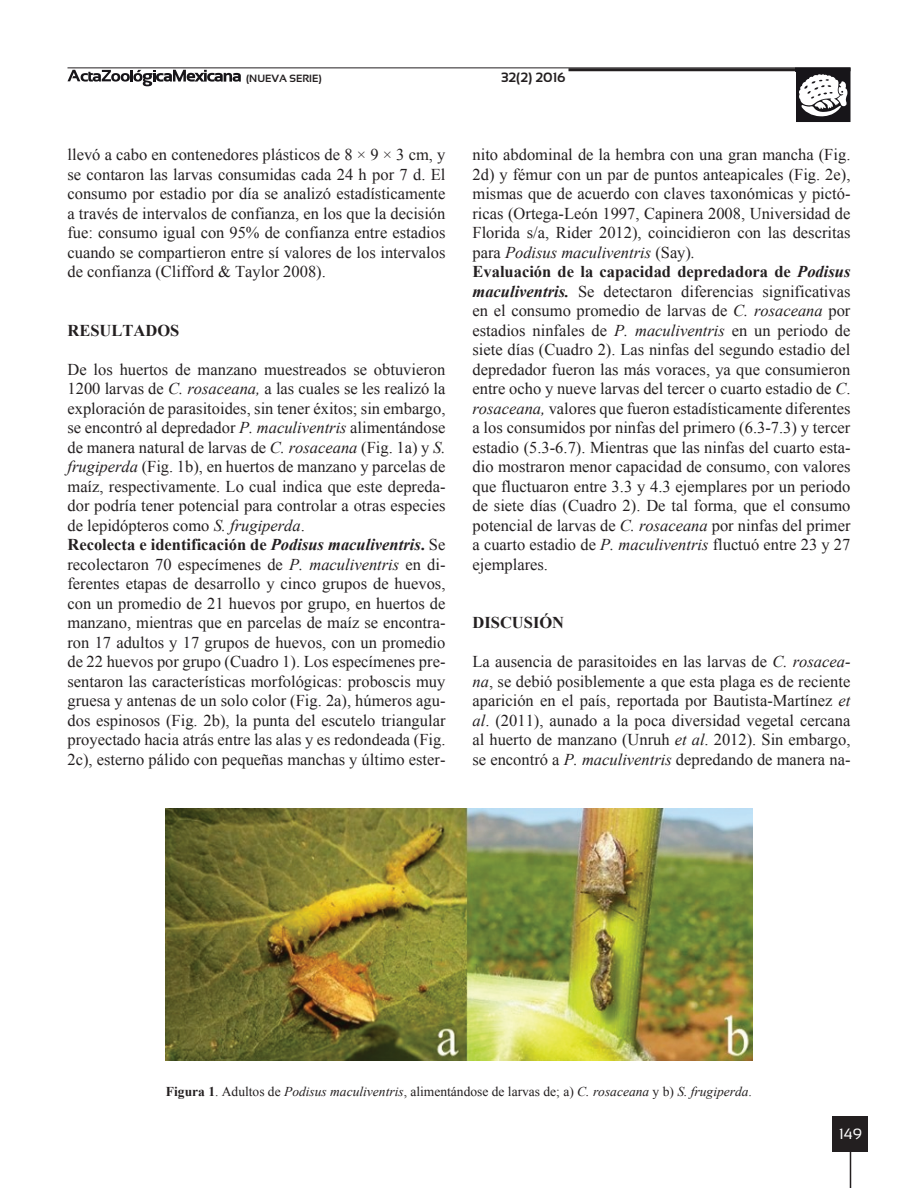
<style>
.page{position:relative;width:918px;height:1188px;background:#fff}
.page>*{position:absolute;margin:0;border:0;box-sizing:border-box;transform-origin:0 0}
.t1{font:16.5px/19.5px "Times New Roman";color:#231f20;text-align:justify}
.t2{font:700 16.5px "Times New Roman";color:#231f20}
.t3{font:15px "Sansation";color:#fff}
.t4{font:italic 13.5px "Times New Roman";color:#231f20}
.t5{font:700 13.5px "Sansation";color:#231f20}
.t6{font:700 10.5px "Sansation";color:#231f20}
.s1{font-style:italic}
.s2{font-weight:700}
.s3{font-weight:700;font-style:italic}
.s4{font-weight:700;font-style:normal}
.s5{font-style:normal}
</style>
<div class="page">
<hr style="left:68px;top:68px;width:782px;height:1px;background:#231f20">
<hr style="left:568px;top:68px;width:282px;height:3px;background:#231f20">
<svg style="left:68px;top:70px;width:173px;height:16px"></svg>
<svg style="left:796px;top:68px;width:54px;height:54px"></svg>
<div style="left:832px;top:1116px;width:36px;height:36px;background:#231f20"></div>
<hr style="left:850px;top:1152px;width:1px;height:36px;background:#231f20">
<img style="left:165px;top:808px;width:588px;height:252px">
<p class="t6" style="left:246px;top:72px;width:77px">(NUEVA SERIE)</p>
<p class="t5" style="left:501px;top:69px;width:66px">32(2) 2016</p>
<p class="t1" style="left:68px;top:145px;width:380px">llevó a cabo en contenedores plásticos de 8 × 9 × 3 cm, y se contaron las larvas consumidas cada 24 h por 7 d. El consumo por estadio por día se analizó estadísticamente a través de intervalos de confianza, en los que la decisión fue: consumo igual con 95% de confianza entre estadios cuando se compartieron entre sí valores de los intervalos de confianza (Clifford &amp; Taylor 2008).</p>
<p class="t2" style="left:68px;top:319px;width:113px">RESULTADOS</p>
<p class="t1" style="left:68px;top:359px;width:380px;text-align:left">De los huertos de manzano muestreados se obtuvieron 1200 larvas de <span class="s1">C. rosaceana,</span> a las cuales se les realizó la exploración de parasitoides, sin tener éxitos; sin embargo, se encontró al depredador <span class="s1">P. maculiventris</span> alimentándose de manera natural de larvas de <span class="s1">C. rosaceana</span> (Fig. 1a) y <span class="s1">S. frugiperda</span> (Fig. 1b), en huertos de manzano y parcelas de maíz, respectivamente. Lo cual indica que este depreda&shy;dor podría tener potencial para controlar a otras especies de lepidópteros como <span class="s1">S. frugiperda</span>.<br><span class="s2">Recolecta e identificación de</span> <span class="s3">Podisus maculiventris</span><span class="s2">.</span> Se recolectaron 70 especímenes de <span class="s1">P. maculiventris</span> en di&shy;ferentes etapas de desarrollo y cinco grupos de huevos, con un promedio de 21 huevos por grupo, en huertos de manzano, mientras que en parcelas de maíz se encontra&shy;ron 17 adultos y 17 grupos de huevos, con un promedio de 22 huevos por grupo (Cuadro 1). Los especímenes pre&shy;sentaron las características morfológicas: proboscis muy gruesa y antenas de un solo color (Fig. 2a), húmeros agu&shy;dos espinosos (Fig. 2b), la punta del escutelo triangular proyectado hacia atrás entre las alas y es redondeada (Fig.<br>2c), esterno pálido con pequeñas manchas y último ester-</p>
<p class="t1" style="left:472px;top:145px;width:380px;text-align:left">nito abdominal de la hembra con una gran mancha (Fig.<br>2d) y fémur con un par de puntos anteapicales (Fig. 2e), mismas que de acuerdo con claves taxonómicas y pictó&shy;ricas (Ortega-León 1997, Capinera 2008, Universidad de Florida s/a, Rider 2012), coincidieron con las descritas para <span class="s1">Podisus maculiventris</span> (Say)<span class="s1">.<br></span><span class="s2">Evaluación de la capacidad depredadora de</span> <span class="s3">Podisus maculiventris.</span> Se detectaron diferencias significativas en el consumo promedio de larvas de <span class="s1">C. rosaceana</span> por estadios ninfales de <span class="s1">P. maculiventris</span> en un periodo de siete días (Cuadro 2). Las ninfas del segundo estadio del depredador fueron las más voraces, ya que consumieron entre ocho y nueve larvas del tercer o cuarto estadio de <span class="s1">C</span>. <span class="s1">rosaceana,</span> valores que fueron estadísticamente diferentes a los consumidos por ninfas del primero (6.3-7.3) y tercer estadio (5.3-6.7). Mientras que las ninfas del cuarto esta&shy;dio mostraron menor capacidad de consumo, con valores que fluctuaron entre 3.3 y 4.3 ejemplares por un periodo de siete días (Cuadro 2). De tal forma, que el consumo potencial de larvas de <span class="s1">C. rosaceana</span> por ninfas del primer a cuarto estadio de <span class="s1">P. maculiventris</span> fluctuó entre 23 y 27 ejemplares.</p>
<p class="t2" style="left:472px;top:611px;width:93px">DISCUSIÓN</p>
<p class="t1" style="left:472px;top:652px;width:380px">La ausencia de parasitoides en las larvas de <span class="s1">C. rosacea&shy;na</span>, se debió posiblemente a que esta plaga es de reciente aparición en el país, reportada por Bautista-Martínez <span class="s1">et al</span>. (2011), aunado a la poca diversidad vegetal cercana al huerto de manzano (Unruh <span class="s1">et al</span>. 2012). Sin embargo, se encontró a <span class="s1">P. maculiventris</span> depredando de manera na-</p>
<p class="t4" style="left:166px;top:1083px;width:588px"><span class="s4">Figura 1</span><span class="s5">. Adultos de</span> Podisus maculiventris<span class="s5">, alimentándose de larvas de; a)</span> C. rosaceana <span class="s5">y b)</span> S. frugiperda<span class="s5">.</span></p>
<p class="t3" style="left:839px;top:1126px;width:24px">149</p>
</div>
